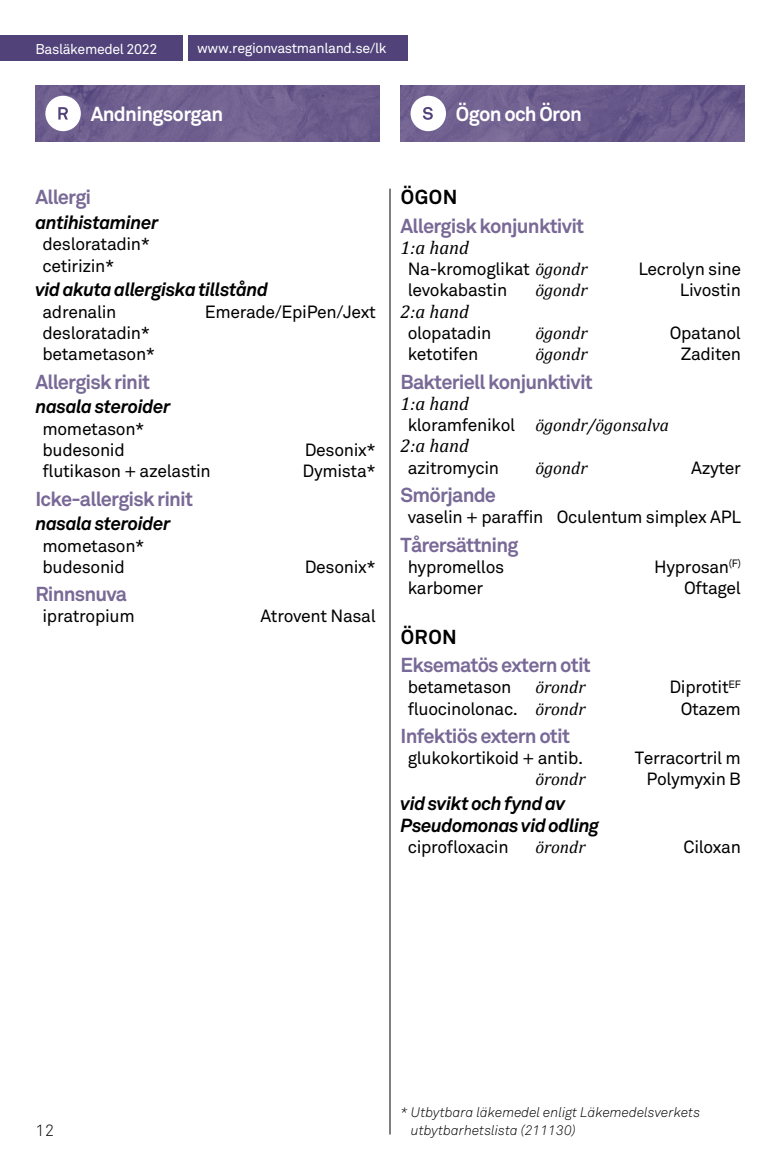
<style>
.page{position:relative;width:780px;height:1170px;background:#fff}
.page>*{position:absolute;margin:0;border:0;box-sizing:border-box;transform-origin:0 0}
.t1{font:700 20px "Akkurat Std";letter-spacing:-.04em;color:#786996}
.t2{font:700 20px "Akkurat Std";letter-spacing:-.035em;color:#fff}
.t3{font:700 20px "Akkurat Std";letter-spacing:.02em;color:#000}
.t4{font:italic 700 18.75px/21.2px "Akkurat Std";letter-spacing:-.025em;color:#000}
.t5{font:italic 18.75px "Cambria";color:#000}
.t6{font:17.5px/21.2px "Akkurat Std";letter-spacing:-.02em;color:#000}
.t7{font:italic 17.5px "Cambria";letter-spacing:-.005em;color:#000}
.t8{font:300 16.25px "Akkurat Std";color:#000}
.t9{font:14px "Akkurat Std";letter-spacing:-.025em;color:#fff}
.t10{font:italic 300 13.75px/17.5px "Akkurat Std";color:#000}
.s1{font-family:"Cambria";font-style:italic}
.s2{font-family:"Akkurat Std";font-style:normal}
</style>
<div class="page">
<img style="left:400px;top:85px;width:344px;height:57px">
<img style="left:35px;top:85px;width:344px;height:57px">
<div style="left:0;top:35px;width:183px;height:26px;background:#51437a"></div>
<div style="left:188px;top:35px;width:219px;height:26px;background:#51437a"></div>
<div style="left:410px;top:96px;width:36px;height:35px;background:#fff;border-radius:50%"></div>
<svg style="left:423px;top:107px;width:10px;height:13px"></svg>
<hr style="left:389px;top:189px;width:1px;height:945px;background:#000">
<div style="left:45px;top:96px;width:36px;height:35px;background:#fff;border-radius:50%"></div>
<svg style="left:58px;top:107px;width:10px;height:13px"></svg>
<p class="t9" style="left:35px;top:41px;width:124px">Basläkemedel 2022</p>
<p class="t9" style="left:197px;top:40px;width:191px">www.regionvastmanland.se/lk</p>
<p class="t2" style="left:91px;top:102px;width:134px">Andningsorgan</p>
<p class="t2" style="left:456px;top:102px;width:128px">Ögon och Öron</p>
<p class="t1" style="left:35px;top:185px;width:57px">Allergi</p>
<p class="t4" style="left:35px;top:212px;width:125px">antihistaminer</p>
<p class="t6" style="left:43px;top:234px;width:109px">desloratadin* cetirizin*</p>
<p class="t4" style="left:35px;top:279px;width:234px">vid akuta allergiska tillstånd</p>
<p class="t6" style="left:43px;top:301px;width:75px">adrenalin</p>
<p class="t6" style="left:205px;top:301px;width:172px">Emerade/EpiPen/Jext</p>
<p class="t6" style="left:43px;top:322px;width:114px">desloratadin* betametason*</p>
<p class="t1" style="left:35px;top:369px;width:116px">Allergisk rinit</p>
<p class="t4" style="left:35px;top:396px;width:137px">nasala steroider</p>
<p class="t6" style="left:43px;top:418px;width:103px">mometason* budesonid</p>
<p class="t6" style="left:305px;top:439px;width:72px">Desonix*</p>
<p class="t6" style="left:43px;top:460px;width:170px">flutikason + azelastin</p>
<p class="t6" style="left:302px;top:460px;width:75px">Dymista*</p>
<p class="t1" style="left:35px;top:486px;width:159px">Icke-allergisk rinit</p>
<p class="t4" style="left:35px;top:513px;width:137px">nasala steroider</p>
<p class="t6" style="left:43px;top:535px;width:103px">mometason* budesonid</p>
<p class="t6" style="left:305px;top:556px;width:72px">Desonix*</p>
<p class="t1" style="left:35px;top:581px;width:93px">Rinnsnuva</p>
<p class="t6" style="left:43px;top:605px;width:94px">ipratropium</p>
<p class="t6" style="left:260px;top:605px;width:117px">Atrovent Nasal</p>
<p class="t3" style="left:400px;top:185px;width:58px">ÖGON</p>
<p class="t1" style="left:400px;top:213px;width:185px">Allergisk konjunktivit</p>
<p class="t5" style="left:400px;top:234px;width:70px">1:a hand</p>
<p class="t6" style="left:407px;top:258px;width:181px">Na-kromoglikat <span class="s1">ögondr</span></p>
<p class="t6" style="left:638px;top:258px;width:104px">Lecrolyn sine</p>
<p class="t6" style="left:407px;top:280px;width:101px">levokabastin</p>
<p class="t7" style="left:535px;top:278px;width:54px">ögondr</p>
<p class="t6" style="left:680px;top:280px;width:62px">Livostin</p>
<p class="t5" style="left:400px;top:298px;width:70px">2:a hand</p>
<p class="t6" style="left:407px;top:322px;width:85px">olopatadin</p>
<p class="t7" style="left:535px;top:320px;width:54px">ögondr</p>
<p class="t6" style="left:669px;top:322px;width:73px">Opatanol</p>
<p class="t6" style="left:407px;top:343px;width:72px">ketotifen</p>
<p class="t7" style="left:535px;top:342px;width:54px">ögondr</p>
<p class="t6" style="left:680px;top:343px;width:62px">Zaditen</p>
<p class="t1" style="left:400px;top:369px;width:194px">Bakteriell konjunktivit</p>
<p class="t5" style="left:400px;top:390px;width:70px">1:a hand</p>
<p class="t7" style="left:407px;top:413px;width:262px"><span class="s2">kloramfenikol</span> ögondr/ögonsalva</p>
<p class="t5" style="left:400px;top:432px;width:70px">2:a hand</p>
<p class="t6" style="left:407px;top:457px;width:93px">azitromycin</p>
<p class="t7" style="left:535px;top:455px;width:54px">ögondr</p>
<p class="t6" style="left:691px;top:457px;width:51px">Azyter</p>
<p class="t1" style="left:400px;top:482px;width:97px">Smörjande</p>
<p class="t6" style="left:407px;top:506px;width:335px">vaselin + paraffin Oculentum simplex APL</p>
<p class="t1" style="left:400px;top:532px;width:119px">Tårersättning</p>
<p class="t6" style="left:407px;top:556px;width:98px">hypromellos</p>
<p class="t6" style="left:654px;top:556px;width:88px">Hyprosan<sup>(F)</sup></p>
<p class="t6" style="left:407px;top:577px;width:77px">karbomer</p>
<p class="t6" style="left:684px;top:577px;width:58px">Oftagel</p>
<p class="t3" style="left:400px;top:624px;width:58px">ÖRON</p>
<p class="t1" style="left:400px;top:652px;width:192px">Eksematös extern otit</p>
<p class="t6" style="left:407px;top:676px;width:105px">betametason</p>
<p class="t7" style="left:535px;top:675px;width:52px">örondr</p>
<p class="t6" style="left:669px;top:676px;width:73px">Diprotit<sup>EF</sup></p>
<p class="t6" style="left:407px;top:698px;width:179px">fluocinolonac. <span class="s1">örondr</span></p>
<p class="t6" style="left:680px;top:698px;width:62px">Otazem</p>
<p class="t1" style="left:400px;top:723px;width:171px">Infektiös extern otit</p>
<p class="t6" style="left:407px;top:747px;width:177px">glukokortikoid + antib.</p>
<p class="t6" style="left:634px;top:747px;width:108px">Terracortril m</p>
<p class="t7" style="left:535px;top:767px;width:52px">örondr</p>
<p class="t6" style="left:646px;top:768px;width:96px">Polymyxin B</p>
<p class="t4" style="left:400px;top:792px;width:200px">vid svikt och fynd av<br>Pseudomonas vid odling</p>
<p class="t6" style="left:407px;top:836px;width:102px">ciprofloxacin</p>
<p class="t7" style="left:535px;top:834px;width:52px">örondr</p>
<p class="t6" style="left:683px;top:836px;width:59px">Ciloxan</p>
<p class="t8" style="left:35px;top:1120px;width:20px">12</p>
<p class="t10" style="left:411px;top:1103px;width:291px;text-indent:-10px">* Utbytbara läkemedel enligt Läkemedelsverkets utbytbarhetslista (211130)</p>
</div>
